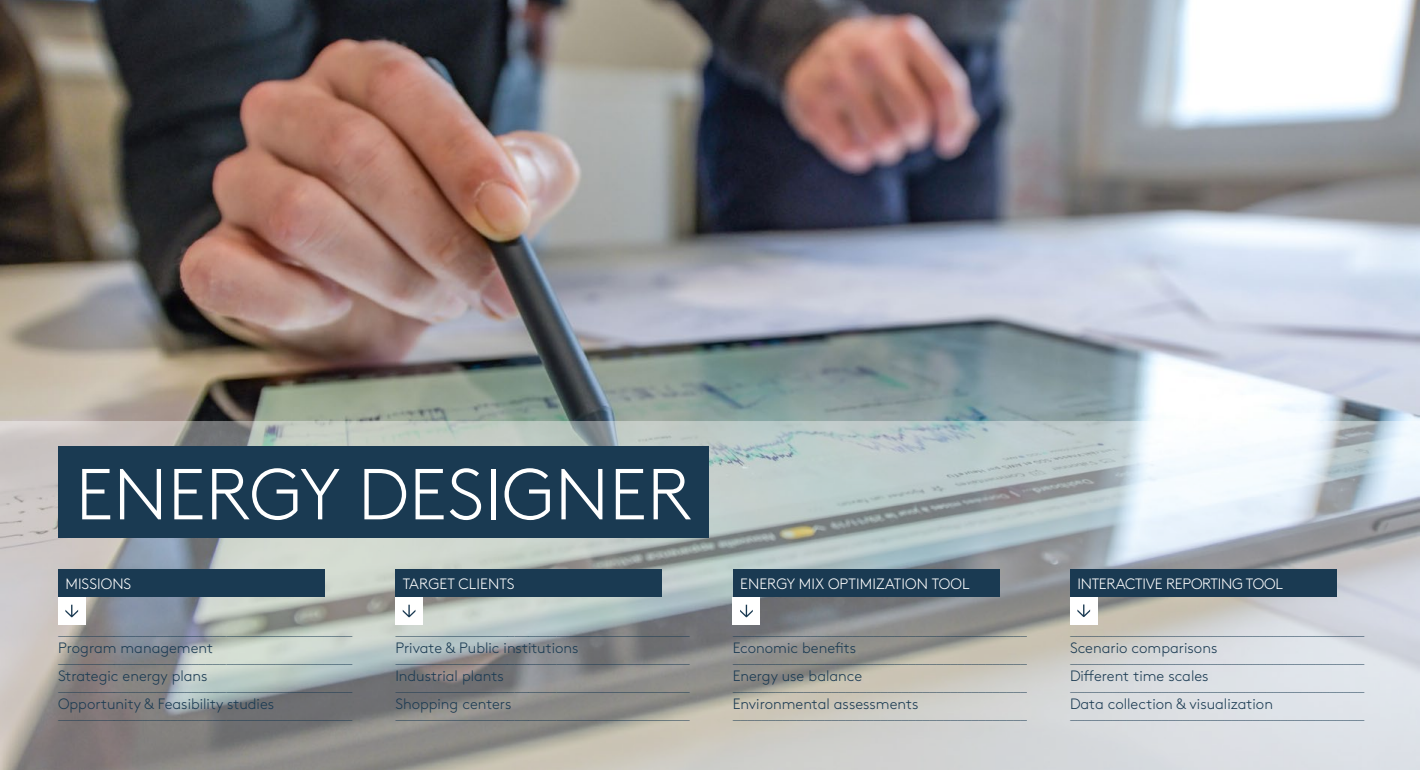
<style>
.page{position:relative;width:1420px;height:770px;background:#fff}
.page>*{position:absolute;margin:0;border:0;box-sizing:border-box;transform-origin:0 0}
.t1{font:300 72px "Brown";letter-spacing:.005em;color:#fff}
.t2{font:300 15px "Brown";color:#1a3a52}
.t3{font:300 15px "Brown";color:#fff}
.t4{font:300 15px "Brown";letter-spacing:-.02em;color:#fff}
.t5{font:300 10px "Brown";color:#1a3a52}
</style>
<div class="page">
<img style="left:0;top:0;width:1420px;height:421px">
<svg style="left:0;top:421px;width:1420px;height:349px;background:#b5b9b9"></svg>
<div style="left:58px;top:570px;width:267px;height:27px;background:#1a3a52"></div>
<div style="left:58px;top:597px;width:28px;height:28px;background:#fff"></div>
<svg style="left:65px;top:605px;width:13px;height:12px"></svg>
<div style="left:395px;top:570px;width:267px;height:27px;background:#1a3a52"></div>
<div style="left:395px;top:597px;width:28px;height:28px;background:#fff"></div>
<svg style="left:403px;top:605px;width:12px;height:12px"></svg>
<div style="left:1070px;top:570px;width:267px;height:27px;background:#1a3a52"></div>
<div style="left:1070px;top:597px;width:28px;height:28px;background:#fff"></div>
<svg style="left:1077px;top:604px;width:13px;height:13px"></svg>
<div style="left:733px;top:570px;width:266px;height:27px;background:#1a3a52"></div>
<div style="left:733px;top:597px;width:27px;height:28px;background:#fff"></div>
<svg style="left:740px;top:605px;width:13px;height:12px"></svg>
<div style="left:58px;top:447px;width:651px;height:91px;background:#1a3a52"></div>
<h1 class="t1" style="left:76px;top:441px;width:617px">energy designer</h1>
<h2 class="t3" style="left:65px;top:573px;width:67px">missionS</h2>
<p class="t5" style="left:58px;top:629px;width:296px">——————————————————————————————————————————</p>
<h2 class="t2" style="left:58px;top:637px;width:157px">Program management</h2>
<p class="t5" style="left:58px;top:657px;width:296px">——————————————————————————————————————————</p>
<h2 class="t2" style="left:58px;top:665px;width:151px">Strategic energy plans</h2>
<p class="t5" style="left:58px;top:685px;width:296px">——————————————————————————————————————————</p>
<h2 class="t2" style="left:58px;top:693px;width:218px">Opportunity &amp; Feasibility studies</h2>
<p class="t5" style="left:58px;top:713px;width:296px">——————————————————————————————————————————</p>
<h2 class="t3" style="left:403px;top:573px;width:112px">target clients</h2>
<p class="t5" style="left:395px;top:629px;width:296px">——————————————————————————————————————————</p>
<h2 class="t2" style="left:395px;top:637px;width:185px">Private &amp; Public institutions</h2>
<p class="t5" style="left:395px;top:657px;width:296px">——————————————————————————————————————————</p>
<h2 class="t2" style="left:395px;top:665px;width:110px">I ndustrial plants</h2>
<p class="t5" style="left:395px;top:685px;width:296px">——————————————————————————————————————————</p>
<h2 class="t2" style="left:395px;top:693px;width:118px">Shopping centers</h2>
<p class="t5" style="left:395px;top:713px;width:296px">——————————————————————————————————————————</p>
<h2 class="t3" style="left:740px;top:573px;width:231px">energy mix optimization tool</h2>
<p class="t5" style="left:733px;top:629px;width:296px">——————————————————————————————————————————</p>
<h2 class="t2" style="left:733px;top:637px;width:125px">Economic benefits</h2>
<p class="t5" style="left:733px;top:657px;width:296px">——————————————————————————————————————————</p>
<h2 class="t2" style="left:733px;top:665px;width:131px">Energy use balance</h2>
<p class="t5" style="left:733px;top:685px;width:296px">——————————————————————————————————————————</p>
<h2 class="t2" style="left:733px;top:693px;width:187px">Environmental assessments</h2>
<p class="t5" style="left:733px;top:713px;width:296px">——————————————————————————————————————————</p>
<h2 class="t4" style="left:1077px;top:573px;width:207px">interactive reporting tool</h2>
<p class="t5" style="left:1070px;top:628px;width:296px">——————————————————————————————————————————</p>
<h2 class="t2" style="left:1070px;top:637px;width:149px">Scenario comparisons</h2>
<p class="t5" style="left:1070px;top:656px;width:296px">——————————————————————————————————————————</p>
<h2 class="t2" style="left:1070px;top:665px;width:140px">Different time scales</h2>
<p class="t5" style="left:1070px;top:684px;width:296px">——————————————————————————————————————————</p>
<h2 class="t2" style="left:1070px;top:693px;width:205px">Data collection &amp; visualization</h2>
<p class="t5" style="left:1070px;top:712px;width:296px">——————————————————————————————————————————</p>
</div>
